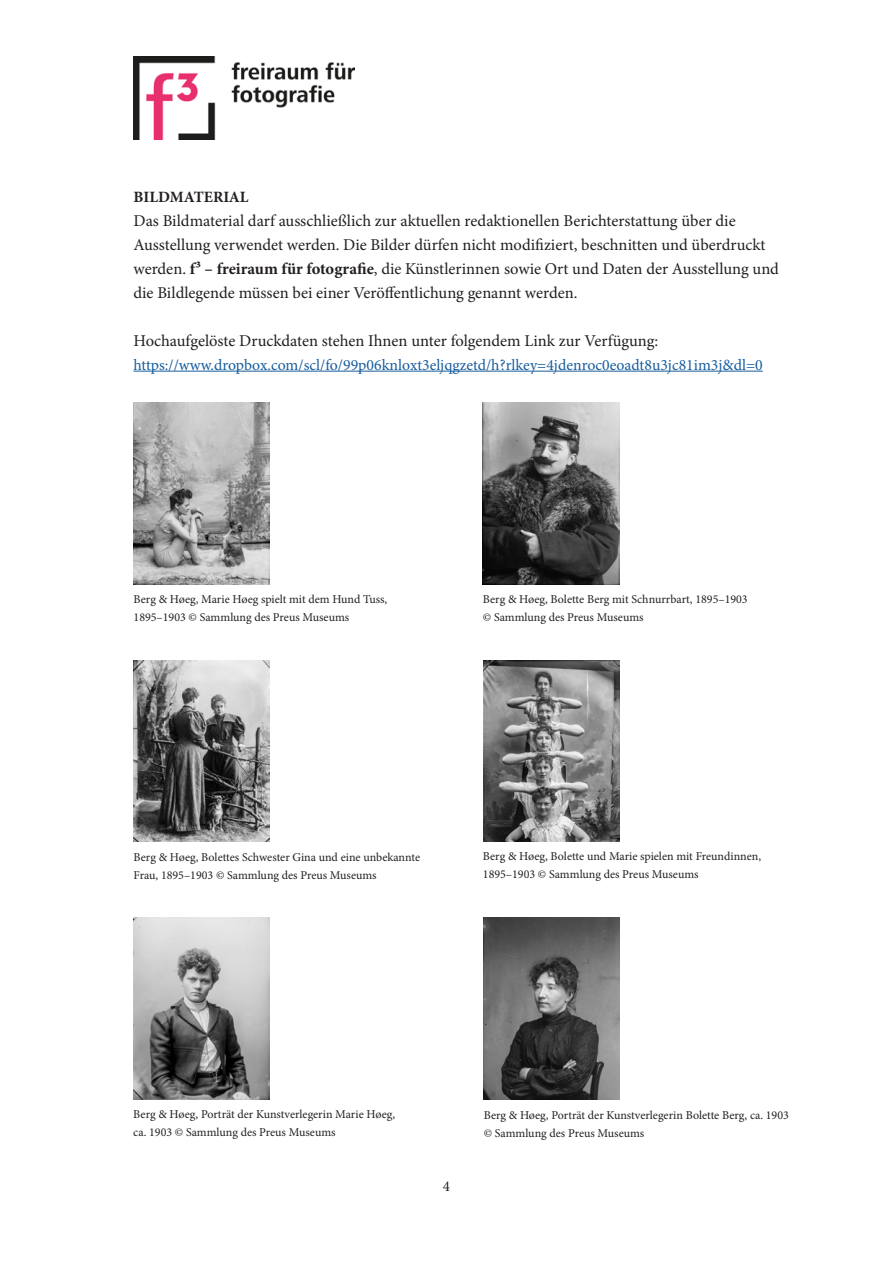
<style>
.page{position:relative;width:893px;height:1263px;background:#fff}
.page>*{position:absolute;margin:0;border:0;box-sizing:border-box;transform-origin:0 0}
.t1{font:16.5px/24px "Minion Pro";color:#231f20}
.t2{font:15.75px "Minion Pro";color:#175d9e}
.t3{font:700 15.75px "Minion Pro";color:#231f20}
.t4{font:15px "Minion Pro";color:#231f20}
.t5{font:12px/18px "Minion Pro";color:#231f20}
.s1{font-weight:700}
</style>
<div class="page">
<hr style="left:134px;top:371px;width:629px;height:1px;background:#175d9e">
<img style="left:134px;top:57px;width:221px;height:82px">
<img style="left:134px;top:918px;width:136px;height:181px">
<img style="left:484px;top:918px;width:136px;height:181px">
<img style="left:133px;top:403px;width:136px;height:181px">
<img style="left:133px;top:660px;width:136px;height:182px">
<img style="left:483px;top:403px;width:136px;height:181px">
<img style="left:483px;top:660px;width:136px;height:182px">
<h2 class="t3" style="left:134px;top:185px;width:117px">BILDMATERIAL</h2>
<p class="t1" style="left:134px;top:208px;width:647px">Das Bildmaterial darf ausschließlich zur aktuellen redaktionellen Berichterstattung über die Ausstellung verwendet werden. Die Bilder dürfen nicht modifiziert, beschnitten und überdruckt werden. <span class="s1">f³ – freiraum für fotografie</span>, die Künstlerinnen sowie Ort und Daten der Ausstellung und die Bildlegende müssen bei einer Veröffentlichung genannt werden.</p>
<h1 class="t1" style="left:134px;top:328px;width:526px">Hochaufgelöste Druckdaten stehen Ihnen unter folgendem Link zur Verfügung:</h1>
<h2 class="t2" style="left:134px;top:354px;width:631px">https://www.dropbox.com/scl/fo/99p06knloxt3eljqgzetd/h?rlkey=4jdenroc0eoadt8u3jc81im3j&amp;dl=0</h2>
<p class="t5" style="left:134px;top:590px;width:255px">Berg &amp; Høeg, Marie Høeg spielt mit dem Hund Tuss,<br>1895–1903 © Sammlung des Preus Museums</p>
<p class="t5" style="left:483px;top:590px;width:266px">Berg &amp; Høeg, Bolette Berg mit Schnurrbart, 1895–1903 © Sammlung des Preus Museums</p>
<p class="t5" style="left:134px;top:848px;width:288px">Berg &amp; Høeg, Bolettes Schwester Gina und eine unbekannte<br>Frau, 1895–1903 © Sammlung des Preus Museums</p>
<p class="t5" style="left:483px;top:847px;width:280px">Berg &amp; Høeg, Bolette und Marie spielen mit Freundinnen,<br>1895–1903 © Sammlung des Preus Museums</p>
<p class="t5" style="left:133px;top:1105px;width:263px">Berg &amp; Høeg, Porträt der Kunstverlegerin Marie Høeg, ca. 1903 © Sammlung des Preus Museums</p>
<p class="t5" style="left:484px;top:1106px;width:307px">Berg &amp; Høeg, Porträt der Kunstverlegerin Bolette Berg, ca. 1903 © Sammlung des Preus Museums</p>
<p class="t4" style="left:443px;top:1176px;width:9px">4</p>
</div>
